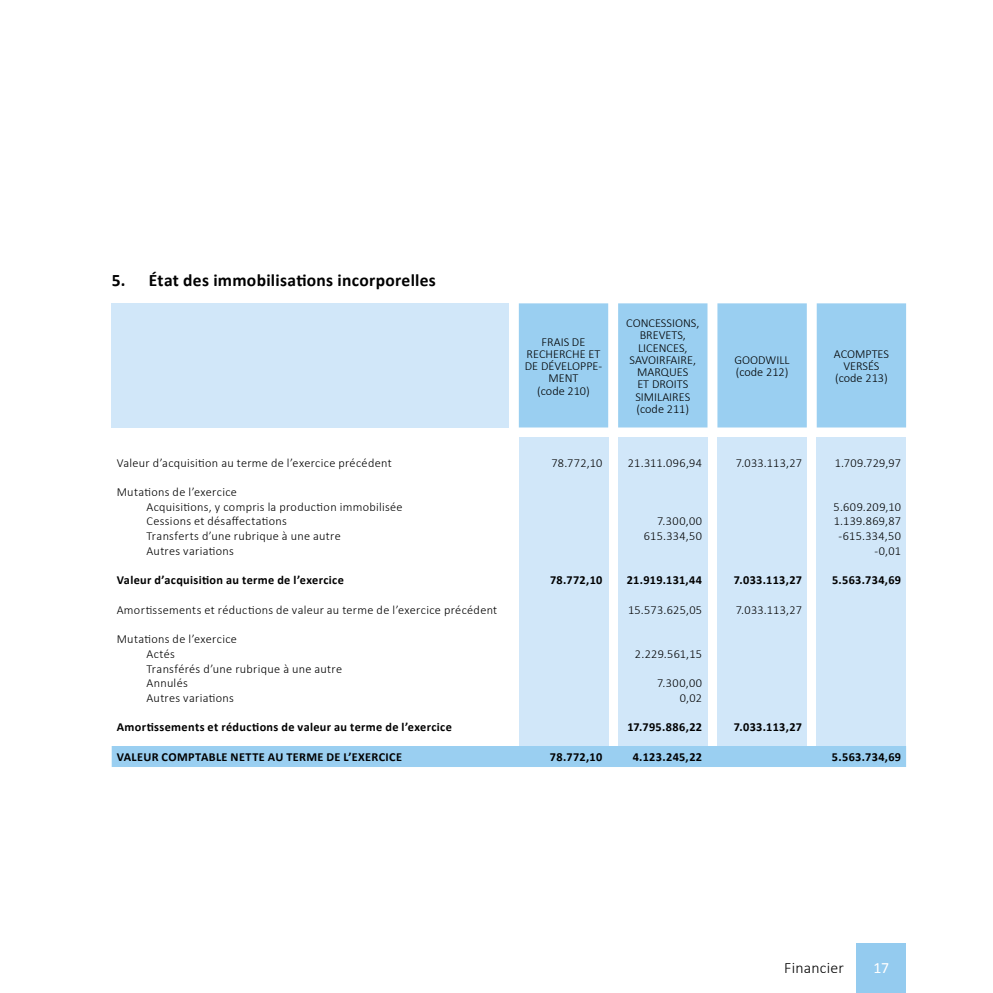
<style>
.page{position:relative;width:993px;height:993px;background:#fff}
.page>*{position:absolute;margin:0;border:0;box-sizing:border-box;transform-origin:0 0}
.t1{font:700 17.5px "Calibri";letter-spacing:.015em;color:#000}
.t2{font:300 15.75px "Calibri";letter-spacing:.015em;color:#000}
.t3{font:15.75px "Calibri";color:#fff}
.t4{font:300 12.25px/14.7px "Calibri";letter-spacing:.02em;color:#000}
.t5{font:700 12.25px "Calibri";letter-spacing:.03em;color:#000}
.t6{font:300 12.25px/12.2px "Calibri";color:#000;text-align:center}
</style>
<div class="page">
<div style="left:518px;top:437px;width:90px;height:323px;background:#d1e7f9"></div>
<div style="left:618px;top:437px;width:89px;height:323px;background:#d1e7f9"></div>
<div style="left:717px;top:437px;width:89px;height:323px;background:#d1e7f9"></div>
<div style="left:816px;top:437px;width:89px;height:323px;background:#d1e7f9"></div>
<div style="left:112px;top:745px;width:793px;height:21px;background:#9acff1"></div>
<div style="left:112px;top:303px;width:396px;height:124px;background:#d1e7f9"></div>
<svg style="left:518px;top:303px;width:387px;height:124px;background:#a2d2f2"></svg>
<div style="left:856px;top:943px;width:49px;height:49px;background:#94cbef"></div>
<h1 class="t1" style="left:112px;top:269px;width:325px">5. État des immobilisations incorporelles</h1>
<p class="t6" style="left:524px;top:334px;width:79px">FRAIS DE<br>RECHERCHE ET<br>DE DÉVELOPPE-<br>MENT<br>(code 210)</p>
<p class="t6" style="left:626px;top:316px;width:75px">CONCESSIONS,<br>BREVETS,<br>LICENCES,<br>SAVOIRFAIRE,<br>MARQUES<br>ET DROITS<br>SIMILAIRES (code 211)</p>
<p class="t6" style="left:734px;top:353px;width:57px;text-align:left">GOODWILL (code 212)</p>
<p class="t6" style="left:833px;top:347px;width:57px">ACOMPTES<br>VERSÉS (code 213)</p>
<p class="t4" style="left:117px;top:454px;width:276px">Valeur d’acquisition au terme de l’exercice précédent</p>
<p class="t4" style="left:551px;top:454px;width:52px">78.772,10</p>
<p class="t4" style="left:627px;top:454px;width:76px">21.311.096,94</p>
<p class="t4" style="left:735px;top:454px;width:68px">7.033.113,27</p>
<p class="t4" style="left:834px;top:454px;width:68px">1.709.729,97</p>
<p class="t4" style="left:146px;top:484px;width:257px;text-indent:-30px">Mutations de l’exercice<br>Acquisitions, y compris la production immobilisée</p>
<p class="t4" style="left:833px;top:498px;width:69px">5.609.209,10</p>
<p class="t4" style="left:146px;top:513px;width:142px">Cessions et désaffectations</p>
<p class="t4" style="left:657px;top:513px;width:47px">7.300,00</p>
<p class="t4" style="left:833px;top:513px;width:69px">1.139.869,87</p>
<p class="t4" style="left:146px;top:528px;width:196px">Transferts d’une rubrique à une autre</p>
<p class="t4" style="left:643px;top:528px;width:60px">615.334,50</p>
<p class="t4" style="left:838px;top:528px;width:64px">-615.334,50</p>
<p class="t4" style="left:146px;top:542px;width:89px">Autres variations</p>
<p class="t4" style="left:874px;top:542px;width:28px">-0,01</p>
<p class="t5" style="left:117px;top:572px;width:229px">Valeur d’acquisition au terme de l’exercice</p>
<p class="t5" style="left:550px;top:572px;width:54px">78.772,10</p>
<p class="t5" style="left:626px;top:572px;width:77px">21.919.131,44</p>
<p class="t5" style="left:733px;top:572px;width:69px">7.033.113,27</p>
<p class="t5" style="left:831px;top:572px;width:71px">5.563.734,69</p>
<p class="t4" style="left:117px;top:601px;width:382px">Amortissements et réductions de valeur au terme de l’exercice précédent</p>
<p class="t4" style="left:627px;top:601px;width:76px">15.573.625,05</p>
<p class="t4" style="left:735px;top:601px;width:68px">7.033.113,27</p>
<p class="t4" style="left:146px;top:631px;width:92px;text-indent:-30px">Mutations de l’exercice<br>Actés</p>
<p class="t4" style="left:634px;top:645px;width:69px">2.229.561,15</p>
<p class="t4" style="left:146px;top:660px;width:197px">Transférés d’une rubrique à une autre<br>Annulés</p>
<p class="t4" style="left:657px;top:675px;width:47px">7.300,00</p>
<p class="t4" style="left:146px;top:689px;width:89px">Autres variations</p>
<p class="t4" style="left:679px;top:689px;width:24px">0,02</p>
<p class="t5" style="left:117px;top:719px;width:337px">Amortissements et réductions de valeur au terme de l’exercice</p>
<p class="t5" style="left:627px;top:719px;width:76px">17.795.886,22</p>
<p class="t5" style="left:733px;top:719px;width:69px">7.033.113,27</p>
<p class="t5" style="left:117px;top:748px;width:287px">VALEUR COMPTABLE NETTE AU TERME DE L’EXERCICE</p>
<p class="t5" style="left:550px;top:748px;width:54px">78.772,10</p>
<p class="t5" style="left:632px;top:748px;width:71px">4.123.245,22</p>
<p class="t5" style="left:831px;top:748px;width:71px">5.563.734,69</p>
<p class="t2" style="left:784px;top:957px;width:61px">Financier</p>
<p class="t3" style="left:873px;top:957px;width:17px">17</p>
</div>
